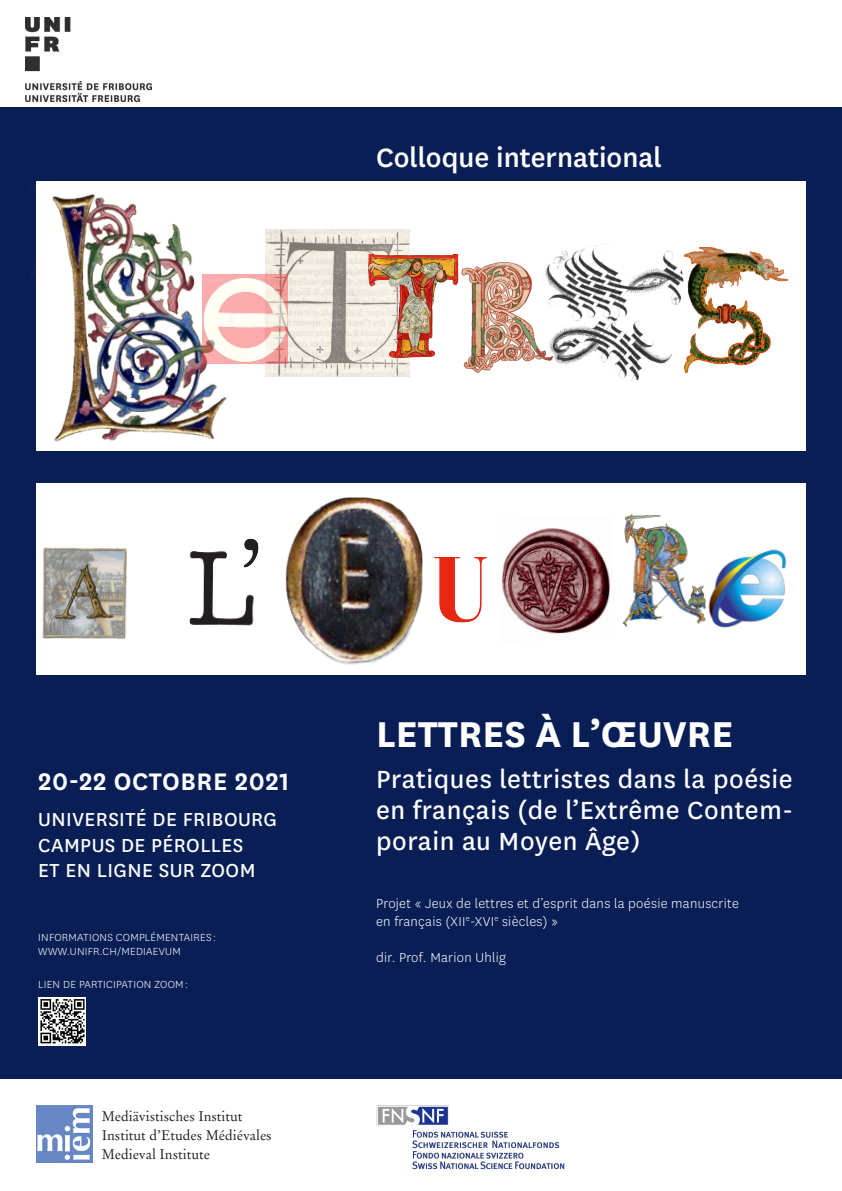
<style>
.page{position:relative;width:842px;height:1191px;background:#fff}
.page>*{position:absolute;margin:0;border:0;box-sizing:border-box;transform-origin:0 0}
.t1{font:700 42px "National Uni Fr";color:#fff}
.t2{font:500 31px "National Uni Fr";color:#fff}
.t3{font:29px/31px "National Uni Fr";letter-spacing:.02em;color:#fff;text-align:justify}
.t4{font:600 28px "National Uni Fr";letter-spacing:.02em;color:#fff}
.t5{font:22px/25px "National Uni Fr";letter-spacing:.02em;color:#fff}
.t6{font:300 15px/18px "National Uni Fr";letter-spacing:.02em;color:#fff}
.t7{font:14px "Stempel Garamond LT Pro";color:#231f20}
.t8{font:300 12px/14.4px "National Uni Fr";letter-spacing:.02em;color:#fff}
</style>
<div class="page">
<div style="left:0;top:108px;width:842px;height:971px;background:#081e55"></div>
<div style="left:36px;top:181px;width:770px;height:270px;background:#fff"></div>
<img style="left:25px;top:17px;width:126px;height:84px">
<div style="left:36px;top:483px;width:770px;height:192px;background:#fff"></div>
<img style="left:461px;top:262px;width:62px;height:111px">
<img style="left:523px;top:243px;width:161px;height:138px">
<img style="left:684px;top:247px;width:105px;height:126px">
<img style="left:42px;top:547px;width:85px;height:92px">
<img style="left:285px;top:497px;width:138px;height:168px">
<img style="left:434px;top:557px;width:53px;height:66px">
<img style="left:622px;top:514px;width:84px;height:113px">
<img style="left:708px;top:549px;width:79px;height:79px">
<img style="left:189px;top:545px;width:70px;height:81px">
<img style="left:243px;top:538px;width:15px;height:30px">
<img style="left:31px;top:194px;width:198px;height:248px">
<img style="left:266px;top:229px;width:144px;height:147px">
<img style="left:360px;top:254px;width:99px;height:106px">
<img style="left:203px;top:274px;width:85px;height:89px">
<img style="left:502px;top:528px;width:108px;height:106px">
<img style="left:377px;top:1106px;width:188px;height:63px">
<img style="left:36px;top:1106px;width:56px;height:56px">
<img style="left:38px;top:998px;width:48px;height:47px">
<p class="t2" style="left:376px;top:137px;width:287px">Colloque international</p>
<p class="t4" style="left:38px;top:762px;width:253px">20-22 OCTOBRE 2021</p>
<p class="t5" style="left:38px;top:806px;width:240px">UNIVERSITÉ DE FRIBOURG<br>CAMPUS DE PÉROLLES<br>ET EN LIGNE SUR ZOOM</p>
<p class="t8" style="left:38px;top:929px;width:179px">INFORMATIONS COMPLÉMENTAIRES :<br>WWW.UNIFR.CH/MEDIAEVUM</p>
<p class="t8" style="left:38px;top:976px;width:151px">LIEN DE PARTICIPATION ZOOM :</p>
<p class="t7" style="left:102px;top:1107px;width:142px">Mediävistisches Institut</p>
<p class="t7" style="left:102px;top:1126px;width:171px">Institut d’Etudes Médiévales</p>
<p class="t7" style="left:102px;top:1145px;width:110px">Medieval Institute</p>
<p class="t1" style="left:376px;top:704px;width:359px">LETTRES À L’ŒUVRE</p>
<p class="t3" style="left:376px;top:762px;width:418px">Pratiques lettristes dans la poésie en français (de l’Extrême Contem&shy;porain au Moyen Âge)</p>
<p class="t6" style="left:376px;top:894px;width:364px">Projet « Jeux de lettres et d’esprit dans la poésie manuscrite en français (XII<sup>e</sup>-XVI<sup>e</sup> siècles) »</p>
<p class="t6" style="left:376px;top:948px;width:131px">dir. Prof. Marion Uhlig</p>
</div>
